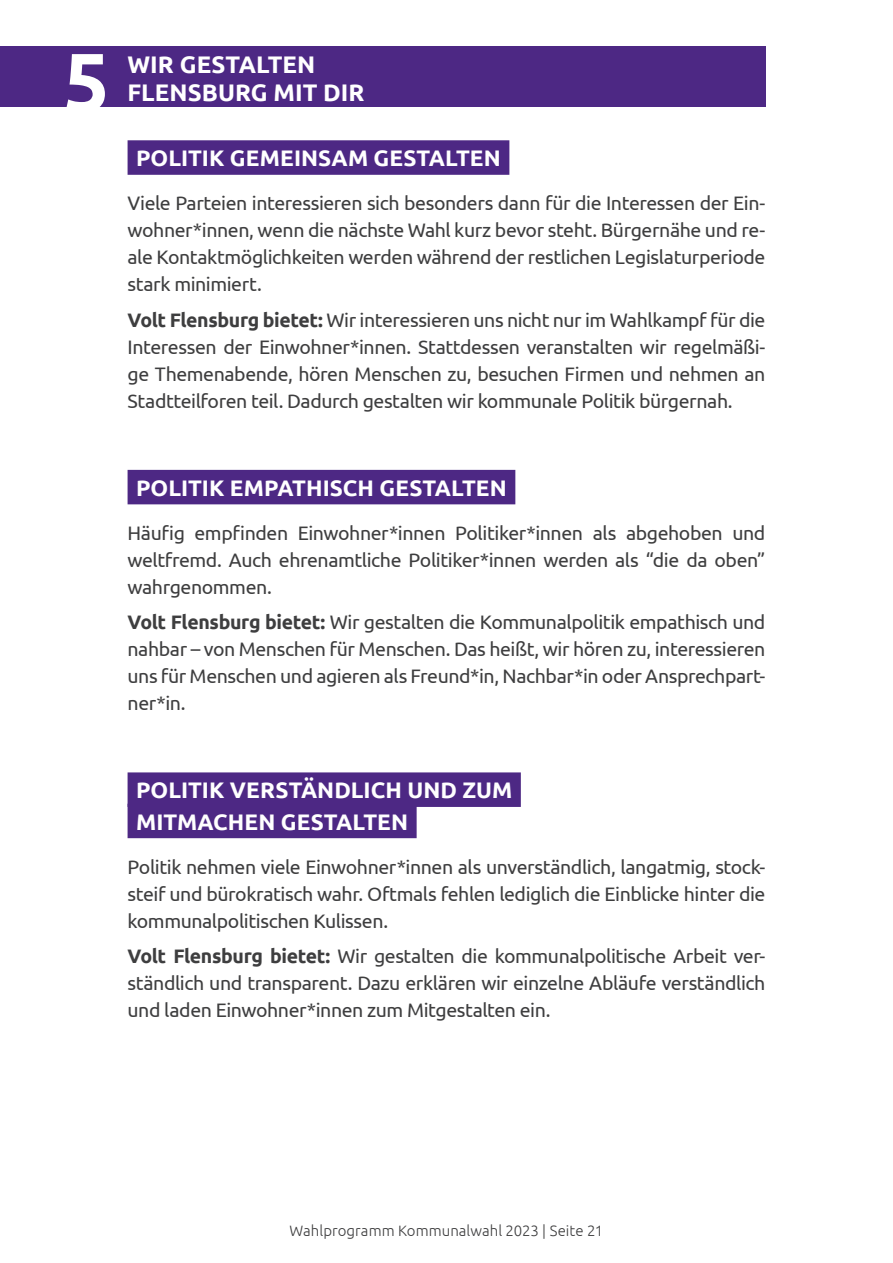
<style>
.page{position:relative;width:893px;height:1263px;background:#fff}
.page>*{position:absolute;margin:0;border:0;box-sizing:border-box;transform-origin:0 0}
.t1{font:700 82.5px "Ubuntu";color:#fff}
.t2{font:700 24px "Ubuntu";letter-spacing:.005em;color:#fff}
.t3{font:700 22.5px/31.2px "Ubuntu";letter-spacing:.005em;color:#fff}
.t4{font:19.5px/27px "Ubuntu";letter-spacing:-.02em;color:#3e3e3f;text-align:justify}
.t5{font:300 15px "Ubuntu";letter-spacing:.005em;color:#3e3e3f}
.s1{font-weight:700}
</style>
<div class="page">
<div style="left:0;top:46px;width:765px;height:61px;background:#4d2884"></div>
<div style="left:128px;top:140px;width:381px;height:35px;background:#4d2884"></div>
<div style="left:128px;top:470px;width:387px;height:34px;background:#4d2884"></div>
<div style="left:128px;top:772px;width:393px;height:35px;background:#4d2884"></div>
<div style="left:128px;top:804px;width:289px;height:34px;background:#4d2884"></div>
<h1 class="t1" style="left:63px;top:32px;width:48px">5</h1>
<p class="t2" style="left:128px;top:49px;width:189px">WIR GESTALTEN</p>
<p class="t2" style="left:128px;top:78px;width:239px">FLENSBURG MIT DIR</p>
<p class="t3" style="left:136px;top:142px;width:366px">POLITIK GEMEINSAM GESTALTEN</p>
<p class="t4" style="left:128px;top:189px;width:639px">Viele Parteien interessieren sich besonders dann für die Interessen der Ein&shy;wohner*innen, wenn die nächste Wahl kurz bevor steht. Bürgernähe und re&shy;ale Kontaktmöglichkeiten werden während der restlichen Legislaturperiode stark minimiert.</p>
<p class="t4" style="left:128px;top:306px;width:639px"><span class="s1">Volt Flensburg bietet:</span> Wir interessieren uns nicht nur im Wahlkampf für die Interessen der Einwohner*innen. Stattdessen veranstalten wir regelmäßi&shy;ge Themenabende, hören Menschen zu, besuchen Firmen und nehmen an Stadtteilforen teil. Dadurch gestalten wir kommunale Politik bürgernah.</p>
<p class="t3" style="left:136px;top:472px;width:372px">POLITIK EMPATHISCH GESTALTEN</p>
<p class="t4" style="left:128px;top:519px;width:639px">Häufig empfinden Einwohner*innen Politiker*innen als abgehoben und weltfremd. Auch ehrenamtliche Politiker*innen werden als “die da oben” wahrgenommen.</p>
<p class="t4" style="left:128px;top:608px;width:639px"><span class="s1">Volt Flensburg bietet:</span> Wir gestalten die Kommunalpolitik empathisch und nahbar – von Menschen für Menschen. Das heißt, wir hören zu, interessieren uns für Menschen und agieren als Freund*in, Nachbar*in oder Ansprechpart&shy;ner*in.</p>
<p class="t3" style="left:136px;top:774px;width:378px">POLITIK VERSTÄNDLICH UND ZUM<br>MITMACHEN GESTALTEN</p>
<p class="t4" style="left:128px;top:853px;width:639px">Politik nehmen viele Einwohner*innen als unverständlich, langatmig, stock&shy;steif und bürokratisch wahr. Oftmals fehlen lediglich die Einblicke hinter die kommunalpolitischen Kulissen.</p>
<p class="t4" style="left:128px;top:942px;width:639px"><span class="s1">Volt Flensburg bietet:</span> Wir gestalten die kommunalpolitische Arbeit ver&shy;ständlich und transparent. Dazu erklären wir einzelne Abläufe verständlich und laden Einwohner*innen zum Mitgestalten ein.</p>
<p class="t5" style="left:290px;top:1221px;width:315px">Wahlprogramm Kommunalwahl 2023 Seite 21</p>
</div>
